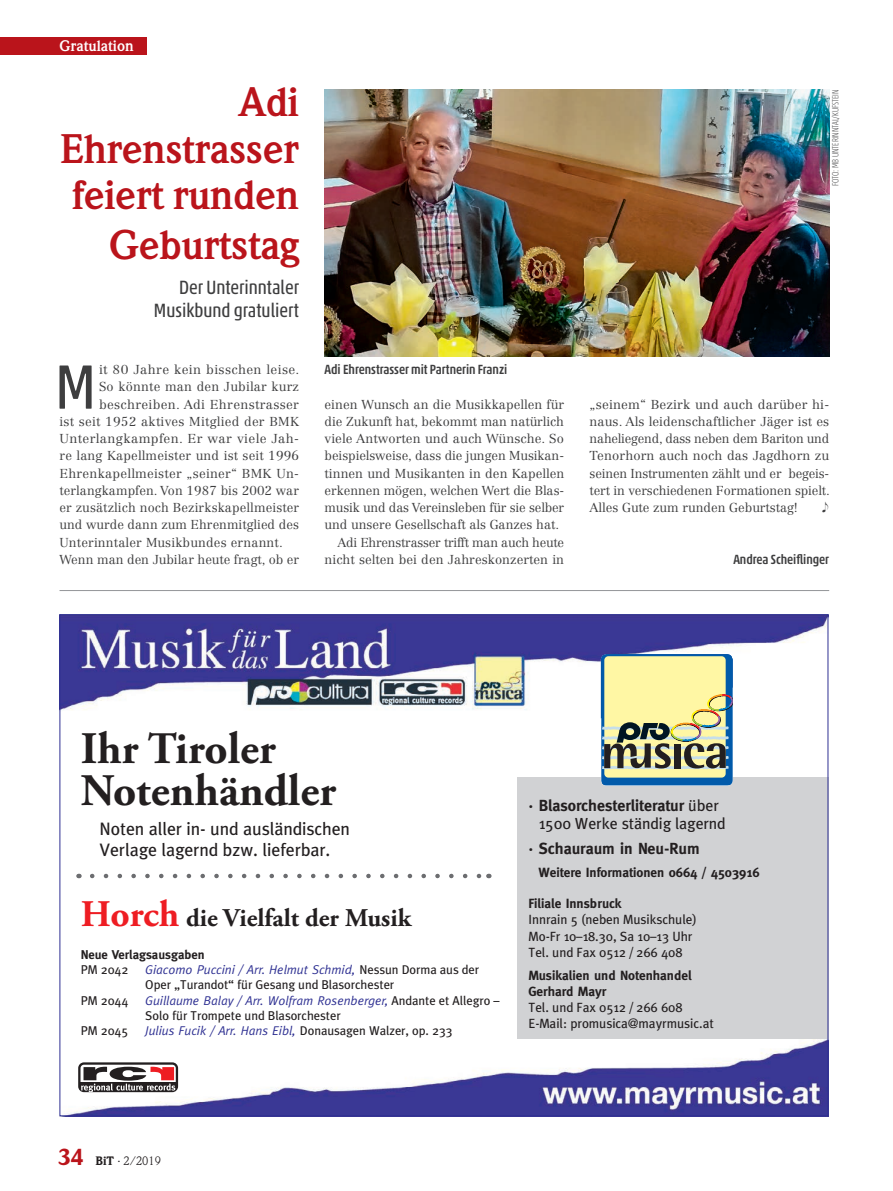
<style>
.page{position:relative;width:893px;height:1191px;background:#fff}
.page>*{position:absolute;margin:0;border:0;box-sizing:border-box;transform-origin:0 0}
.t1{font:condensed 63.45px "Akko Pro";color:#3e3e3f}
.t2{font:700 45px/42px "Adobe Garamond Pro";color:#231f20}
.t3{font:700 40.5px/47.5px "Weidemann Std";letter-spacing:-.01em;color:#ba141b;text-align:right}
.t4{font:700 25.5px "Adobe Garamond Pro";color:#231f20}
.t5{font:condensed 19.5px/22.5px "Akko Pro";color:#3e3e3f;text-align:right}
.t6{font:18px/21px "Meta";color:#231f20}
.t7{font:16.05px/17.4px "Meta";color:#231f20}
.t8{font:700 16.05px "Meta";color:#231f20}
.t9{font:700 15px "Weidemann Std";color:#fff}
.t10{font:500 condensed 13.5px "Akko Pro";color:#3e3e3f}
.t11{font:13.35px/16px "Meta";color:#231f20}
.t12{font:700 13.35px/16px "Meta";color:#231f20}
.t13{font:300 12.75px/17.2px "Centennial LT Std";letter-spacing:.005em;color:#3e3e3f;text-align:justify}
.t14{font:12.75px/15.3px "Meta";color:#231f20}
.t15{font:300 12.75px "Centennial LT Std";letter-spacing:.03em;color:#3e3e3f}
.t16{font:italic 12.75px "Meta";color:#2e3092}
.t17{font:300 12.75px "Centennial LT Std";letter-spacing:-.015em;color:#3e3e3f}
.t18{font:300 12.75px "Centennial LT Std";letter-spacing:.025em;color:#3e3e3f}
.t19{font:700 12.75px "Meta";color:#231f20}
.t20{font:12px "Weidemann Std";color:#231f20}
.t21{font:100 condensed 9px "Akko Pro";color:#3e3e3f}
.s1{font-size:37.5px;color:#ee1d23}
.s2{font-style:italic;color:#2e3092}
.s3{font-style:normal;color:#231f20}
.s4{font-weight:700}
.s5{font-weight:900;font-size:22.5px;color:#ba141b}
.s6{font-weight:900}
</style>
<div class="page">
<div style="left:0;top:37px;width:146px;height:17px;background:#ba141b"></div>
<hr style="left:60px;top:590px;width:769px;height:1px;background:#939598">
<div style="left:517px;top:777px;width:311px;height:302px;background:#d1d2d4"></div>
<img style="left:62px;top:616px;width:764px;height:96px">
<img style="left:69px;top:1039px;width:757px;height:75px">
<svg style="left:76px;top:1059px;width:104px;height:35px"></svg>
<svg style="left:92px;top:873px;width:389px;height:5px"></svg>
<svg style="left:601px;top:654px;width:132px;height:132px;background:#b9c196"></svg>
<img style="left:325px;top:89px;width:504px;height:268px">
<p class="t9" style="left:60px;top:37px;width:76px">Gratulation</p>
<h3 class="t3" style="left:60px;top:79px;width:240px">Adi<br>Ehrenstrasser feiert runden<br>Geburtstag</h3>
<h3 class="t5" style="left:154px;top:276px;width:147px">Der Unterinntaler<br>Musikbund gratuliert</h3>
<h1 class="t1" style="left:55px;top:348px;width:42px">M</h1>
<p class="t15" style="left:99px;top:362px;width:202px">it 80 Jahre kein bisschen leise.</p>
<p class="t13" style="left:99px;top:378px;width:202px">So könnte man den Jubilar kurz</p>
<p class="t18" style="left:99px;top:396px;width:201px">beschreiben. Adi Ehrenstrasser</p>
<p class="t13" style="left:60px;top:413px;width:241px">ist seit 1952 aktives Mitglied der BMK</p>
<p class="t15" style="left:60px;top:431px;width:241px">Unterlangkampfen. Er war viele Jah-</p>
<p class="t13" style="left:60px;top:447px;width:241px">re lang Kapellmeister und ist seit 1996</p>
<p class="t13" style="left:60px;top:464px;width:241px">Ehrenkapellmeister „seiner“ BMK Un-</p>
<p class="t13" style="left:60px;top:482px;width:241px">terlangkampfen. Von 1987 bis 2002 war</p>
<p class="t13" style="left:60px;top:499px;width:241px">er zusätzlich noch Bezirkskapellmeister</p>
<p class="t13" style="left:60px;top:516px;width:241px">und wurde dann zum Ehrenmitglied des</p>
<p class="t13" style="left:60px;top:533px;width:225px">Unterinntaler Musikbundes ernannt.</p>
<p class="t13" style="left:60px;top:551px;width:241px">Wenn man den Jubilar heute fragt, ob er</p>
<p class="t10" style="left:325px;top:361px;width:184px">Adi Ehrenstrasser mit Partnerin Franzi</p>
<p class="t13" style="left:325px;top:395px;width:241px">einen Wunsch an die Musikkapellen für</p>
<p class="t13" style="left:325px;top:413px;width:241px">die Zukunft hat, bekommt man natürlich</p>
<p class="t13" style="left:325px;top:430px;width:241px">viele Antworten und auch Wünsche. So</p>
<p class="t13" style="left:325px;top:447px;width:241px">beispielsweise, dass die jungen Musikan-</p>
<p class="t13" style="left:325px;top:464px;width:241px">tinnen und Musikanten in den Kapellen</p>
<p class="t13" style="left:325px;top:482px;width:241px">erkennen mögen, welchen Wert die Blas-</p>
<p class="t13" style="left:325px;top:499px;width:241px">musik und das Vereinsleben für sie selber</p>
<p class="t13" style="left:325px;top:516px;width:236px">und unsere Gesellschaft als Ganzes hat.</p>
<p class="t17" style="left:337px;top:534px;width:228px">Adi Ehrenstrasser trifft man auch heute</p>
<p class="t13" style="left:325px;top:551px;width:241px">nicht selten bei den Jahreskonzerten in</p>
<p class="t21" style="left:830px;top:186px;width:98px;rotate:-90deg">FOTO: MB UNTERINNTAL/KUFSTEIN</p>
<p class="t13" style="left:590px;top:395px;width:242px">„seinem“ Bezirk und auch darüber hi&shy;naus. Als leidenschaftlicher Jäger ist es naheliegend, dass neben dem Bariton und Tenorhorn auch noch das Jagdhorn zu seinen Instrumenten zählt und er begeis&shy;tert in verschiedenen Formationen spielt.<br>Alles Gute zum runden Geburtstag!</p>
<p class="t10" style="left:733px;top:551px;width:97px">Andrea Scheiflinger</p>
<h2 class="t2" style="left:81px;top:729px;width:257px">Ihr Tiroler<br>Notenhändler</h2>
<h3 class="t6" style="left:99px;top:818px;width:252px">Noten aller in- und ausländischen<br>Verlage lagernd bzw. lieferbar.</h3>
<h3 class="t4" style="left:81px;top:902px;width:332px"><span class="s1">Horch</span> die Vielfalt der Musik</h3>
<p class="t19" style="left:81px;top:946px;width:125px">Neue Verlagsausgaben</p>
<p class="t14" style="left:81px;top:961px;width:49px">PM 2042</p>
<p class="t14" style="left:145px;top:961px;width:335px"><span class="s2">Giacomo Puccini / Arr. Helmut Schmid,</span> Nessun Dorma aus der<br>Oper „Turandot“ für Gesang und Blasorchester</p>
<p class="t14" style="left:81px;top:992px;width:49px">PM 2044</p>
<p class="t14" style="left:145px;top:992px;width:356px"><span class="s2">Guillaume Balay / Arr. Wolfram Rosenberger,</span> Andante et Allegro –<br>Solo für Trompete und Blasorchester</p>
<p class="t14" style="left:81px;top:1023px;width:49px">PM 2045</p>
<p class="t16" style="left:145px;top:1023px;width:309px">Julius Fucik / Arr. Hans Eibl, <span class="s3">Donausagen Walzer, op. 233</span></p>
<p class="t7" style="left:539px;top:797px;width:188px;text-indent:-10px"><span class="s4">· Blasorchesterliteratur</span> über<br>1500 Werke ständig lagernd</p>
<p class="t8" style="left:529px;top:839px;width:173px">· Schauraum in Neu-Rum</p>
<p class="t12" style="left:539px;top:864px;width:222px">Weitere Informationen 0664 / 4503916</p>
<p class="t12" style="left:529px;top:895px;width:95px">Filiale Innsbruck</p>
<p class="t11" style="left:529px;top:911px;width:170px">Innrain 5 (neben Musikschule)<br>Mo-Fr 10–18.30, Sa 10–13 Uhr<br>Tel. und Fax 0512 / 266 408</p>
<p class="t12" style="left:529px;top:967px;width:165px">Musikalien und Notenhandel<br>Gerhard Mayr</p>
<p class="t11" style="left:529px;top:999px;width:187px">Tel. und Fax 0512 / 266 608<br>E-Mail: promusica@mayrmusic.at</p>
<p class="t20" style="left:58px;top:1153px;width:105px"><span class="s5">34</span> <span class="s6">BiT</span> · 2/2019</p>
</div>
